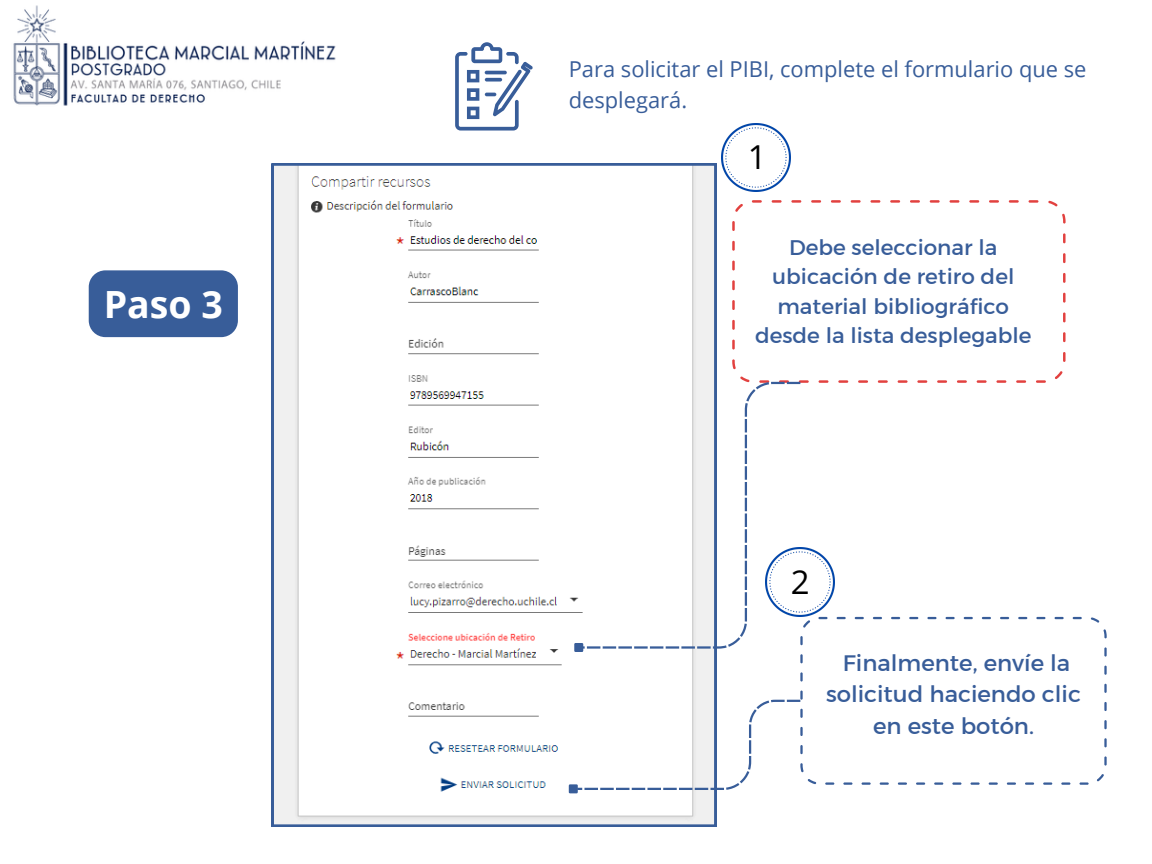
<style>
.page{position:relative;width:1152px;height:864px;background:#fff}
.page>*{position:absolute;margin:0;border:0;box-sizing:border-box;transform-origin:0 0}
.t1{font:700 37.5px "Open Sans";color:#fff}
.t2{font:33px "Open Sans";color:#000}
.t3{font:22.8px/31.3px "Kief Montaser Regular";color:#385d99;text-align:center}
.t4{font:21.9px/31.5px "Open Sans";color:#385d99}
.t5{font:21.6px/29.5px "Kief Montaser Regular";color:#385d99;text-align:center}
</style>
<div class="page">
<img style="left:13px;top:5px;width:323px;height:101px">
<svg style="left:455px;top:42px;width:78px;height:89px"></svg>
<svg style="left:732px;top:200px;width:333px;height:183px"></svg>
<svg style="left:272px;top:164px;width:444px;height:662px"></svg>
<div style="left:89px;top:270px;width:149px;height:67px;background:#385d99;border-radius:17px"></div>
<svg style="left:583px;top:382px;width:217px;height:267px"></svg>
<div style="left:575px;top:644px;width:7px;height:7px;background:#385d99"></div>
<div style="left:574px;top:643px;width:9px;height:9px;border:2px solid #385d99"></div>
<svg style="left:800px;top:617px;width:306px;height:167px"></svg>
<svg style="left:577px;top:700px;width:223px;height:90px"></svg>
<div style="left:570px;top:786px;width:7px;height:6px;background:#385d99"></div>
<div style="left:569px;top:784px;width:9px;height:9px;border:2px solid #385d99"></div>
<img style="left:722px;top:123px;width:68px;height:69px">
<img style="left:766px;top:548px;width:68px;height:68px">
<p class="t1" style="left:104px;top:278px;width:121px">Paso 3</p>
<p class="t4" style="left:569px;top:52px;width:519px">Para solicitar el PIBI, complete el formulario que se desplegará.</p>
<p class="t2" style="left:748px;top:134px;width:20px">1</p>
<p class="t5" style="left:755px;top:232px;width:278px">Debe seleccionar la ubicación de retiro del material bibliográfico desde la lista desplegable</p>
<h1 class="t2" style="left:791px;top:559px;width:20px">2</h1>
<p class="t3" style="left:826px;top:647px;width:256px">Finalmente, envíe la solicitud haciendo clic en este botón.</p>
</div>
